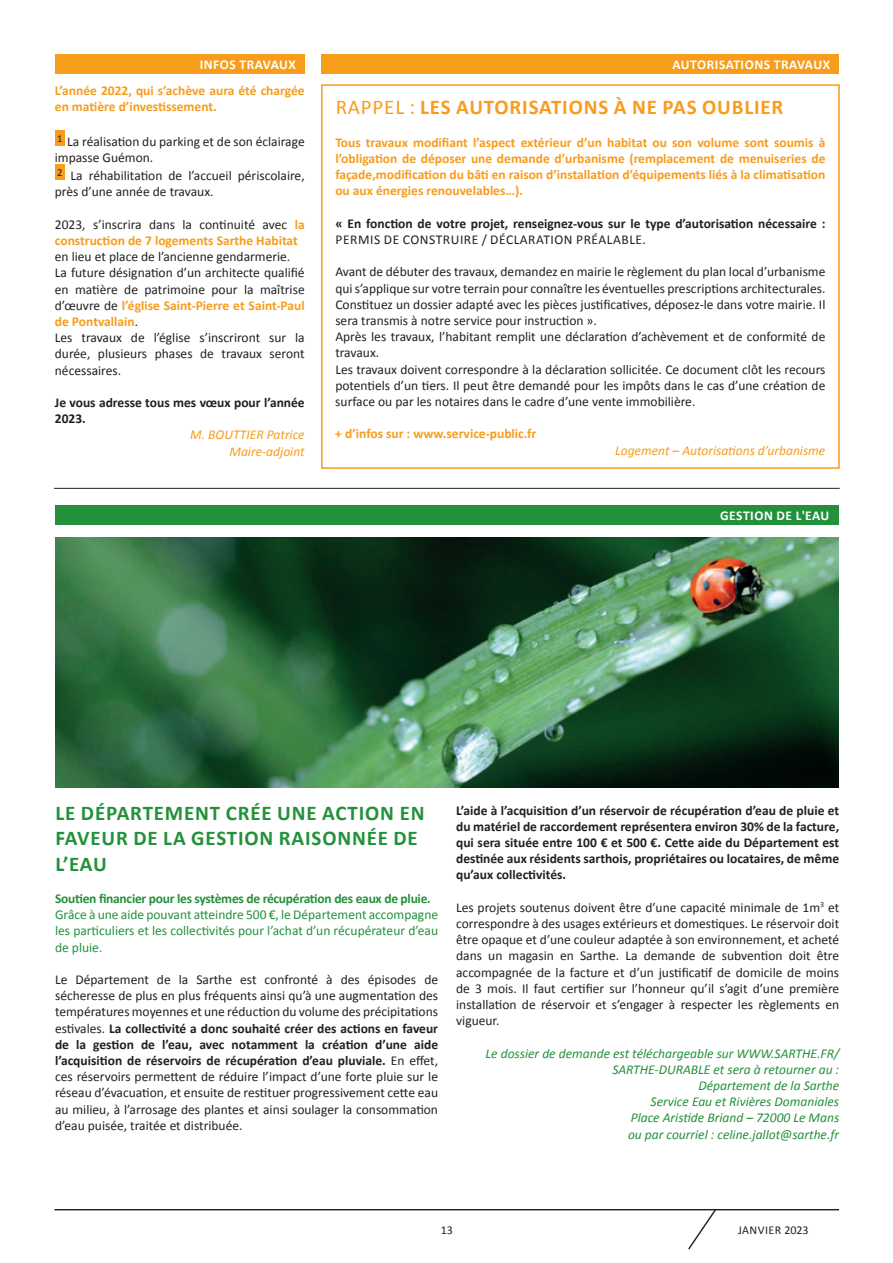
<style>
.page{position:relative;width:893px;height:1263px;background:#fff}
.page>*{position:absolute;margin:0;border:0;box-sizing:border-box;transform-origin:0 0}
.t1{font:700 21px/25.2px "Calibri";letter-spacing:.04em;color:#23913a}
.t2{font:700 21px "Calibri";letter-spacing:.04em;color:#f89c1c}
.t3{font:13.5px/16.2px "Calibri";color:#231f20}
.t4{font:700 13.5px/16.2px "Calibri";color:#f89c1c}
.t5{font:700 13.5px/16.2px "Calibri";color:#231f20}
.t6{font:italic 13.5px/16.2px "Calibri";color:#23913a;text-align:right}
.t7{font:13.5px/16.2px "Calibri";color:#23913a;text-align:justify}
.t8{font:italic 13.5px/16.2px "Calibri";color:#f89c1c;text-align:right}
.t9{font:700 13.5px "Calibri";letter-spacing:-.02em;color:#23913a}
.t10{font:700 13.5px "Calibri";letter-spacing:.04em;color:#fff}
.t11{font:13.5px "Calibri";letter-spacing:.04em;color:#231f20}
.t12{font:12px "Calibri";letter-spacing:.03em;color:#231f20}
.s1{font-weight:400;color:#231f20}
.s2{font-weight:700;color:#f89c1c}
.s3{font-weight:400}
.s4{font-weight:700}
</style>
<div class="page">
<hr style="left:54px;top:1209px;width:785px;height:1px;background:#231f20">
<svg style="left:687px;top:1210px;width:31px;height:40px"></svg>
<div style="left:55px;top:54px;width:250px;height:19px;background:#f89c1c"></div>
<div style="left:322px;top:54px;width:517px;height:19px;background:#f89c1c"></div>
<div style="left:55px;top:130px;width:10px;height:16px;background:#f89c1c"></div>
<div style="left:55px;top:165px;width:10px;height:15px;background:#f89c1c"></div>
<div style="left:321px;top:84px;width:519px;height:385px;border:2px solid #f89c1c"></div>
<div style="left:55px;top:505px;width:783px;height:19px;background:#23913a"></div>
<img style="left:55px;top:538px;width:783px;height:249px">
<hr style="left:54px;top:488px;width:786px;height:1px;background:#231f20">
<p class="t10" style="left:200px;top:55px;width:98px">INFOS TRAVAUX</p>
<p class="t10" style="left:672px;top:55px;width:159px">AUTORISATIONS TRAVAUX</p>
<p class="t4" style="left:55px;top:82px;width:251px">L’année 2022, qui s’achève aura été chargée en matière d’investissement.</p>
<p class="t3" style="left:55px;top:133px;width:251px"><sup>1</sup> La réalisation du parking et de son éclairage impasse Guémon.</p>
<p class="t3" style="left:55px;top:167px;width:251px"><sup>2</sup> La réhabilitation de l’accueil périscolaire, près d’une année de travaux.</p>
<p class="t4" style="left:55px;top:216px;width:251px"><span class="s1">2023, s’inscrira dans la continuité avec</span> la construction de 7 logements Sarthe Habitat</p>
<p class="t3" style="left:55px;top:248px;width:251px">en lieu et place de l’ancienne gendarmerie.<br>La future désignation d’un architecte qualifié en matière de patrimoine pour la maîtrise d’œuvre de <span class="s2">l’église Saint-Pierre et Saint-Paul de Pontvallain</span>.<br>Les travaux de l’église s’inscriront sur la durée, plusieurs phases de travaux seront nécessaires.</p>
<p class="t5" style="left:55px;top:394px;width:251px">Je vous adresse tous mes vœux pour l’année<br>2023.</p>
<p class="t8" style="left:190px;top:426px;width:116px">M. BOUTTIER Patrice<br>Maire-adjoint</p>
<h1 class="t2" style="left:336px;top:92px;width:449px"><span class="s3">RAPPEL :</span> LES AUTORISATIONS À NE PAS OUBLIER</h1>
<p class="t4" style="left:335px;top:134px;width:492px;text-align:justify">Tous travaux modifiant l’aspect extérieur d’un habitat ou son volume sont soumis à l’obligation de déposer une demande d’urbanisme (remplacement de menuiseries de façade,modification du bâti en raison d’installation d’équipements liés à la climatisation ou aux énergies renouvelables…).</p>
<p class="t5" style="left:335px;top:215px;width:492px">« En fonction de votre projet, renseignez-vous sur le type d’autorisation nécessaire :</p>
<p class="t11" style="left:336px;top:230px;width:312px">PERMIS DE CONSTRUIRE / DÉCLARATION PRÉALABLE.</p>
<p class="t3" style="left:335px;top:263px;width:492px">Avant de débuter des travaux, demandez en mairie le règlement du plan local d’urbanisme qui s’applique sur votre terrain pour connaître les éventuelles prescriptions architecturales.<br>Constituez un dossier adapté avec les pièces justificatives, déposez-le dans votre mairie. Il sera transmis à notre service pour instruction ».<br>Après les travaux, l’habitant remplit une déclaration d’achèvement et de conformité de travaux.<br>Les travaux doivent correspondre à la déclaration sollicitée. Ce document clôt les recours potentiels d’un tiers. Il peut être demandé pour les impôts dans le cas d’une création de surface ou par les notaires dans le cadre d’une vente immobilière.</p>
<p class="t4" style="left:335px;top:425px;width:202px">+ d’infos sur : www.service-public.fr</p>
<p class="t8" style="left:615px;top:441px;width:212px">Logement – Autorisations d’urbanisme</p>
<p class="t10" style="left:720px;top:506px;width:111px">GESTION DE L'EAU</p>
<h1 class="t1" style="left:55px;top:800px;width:371px">LE DÉPARTEMENT CRÉE UNE ACTION EN<br>FAVEUR DE LA GESTION RAISONNÉE DE<br>L’EAU</h1>
<p class="t9" style="left:55px;top:889px;width:377px">Soutien financier pour les systèmes de récupération des eaux de pluie.</p>
<p class="t7" style="left:55px;top:906px;width:385px">Grâce à une aide pouvant atteindre 500 €, le Département accompagne les particuliers et les collectivités pour l’achat d’un récupérateur d’eau de pluie.</p>
<p class="t3" style="left:55px;top:971px;width:385px;text-align:justify">Le Département de la Sarthe est confronté à des épisodes de sécheresse de plus en plus fréquents ainsi qu’à une augmentation des températures moyennes et une réduction du volume des précipitations estivales. <span class="s4">La collectivité a donc souhaité créer des actions en faveur de la gestion de l’eau, avec notamment la création d’une aide l’acquisition de réservoirs de récupération d’eau pluviale.</span> En effet, ces réservoirs permettent de réduire l’impact d’une forte pluie sur le réseau d’évacuation, et ensuite de restituer progressivement cette eau au milieu, à l’arrosage des plantes et ainsi soulager la consommation d’eau puisée, traitée et distribuée.</p>
<p class="t5" style="left:456px;top:801px;width:385px;text-align:justify">L’aide à l’acquisition d’un réservoir de récupération d’eau de pluie et du matériel de raccordement représentera environ 30% de la facture, qui sera située entre 100 € et 500 €. Cette aide du Département est destinée aux résidents sarthois, propriétaires ou locataires, de même qu’aux collectivités.</p>
<p class="t3" style="left:456px;top:899px;width:385px;text-align:justify">Les projets soutenus doivent être d’une capacité minimale de 1m<sup>3</sup> et correspondre à des usages extérieurs et domestiques. Le réservoir doit être opaque et d’une couleur adaptée à son environnement, et acheté dans un magasin en Sarthe. La demande de subvention doit être accompagnée de la facture et d’un justificatif de domicile de moins de 3 mois. Il faut certifier sur l’honneur qu’il s’agit d’une première installation de réservoir et s’engager à respecter les règlements en vigueur.</p>
<p class="t6" style="left:486px;top:1044px;width:355px">Le dossier de demande est téléchargeable sur WWW.SARTHE.FR/ SARTHE-DURABLE et sera à retourner au :<br>Département de la Sarthe<br>Service Eau et Rivières Domaniales<br>Place Aristide Briand – 72000 Le Mans<br>ou par courriel : celine.jallot@sarthe.fr</p>
<p class="t12" style="left:441px;top:1222px;width:14px">13</p>
<p class="t12" style="left:738px;top:1222px;width:72px">JANVIER 2023</p>
</div>
